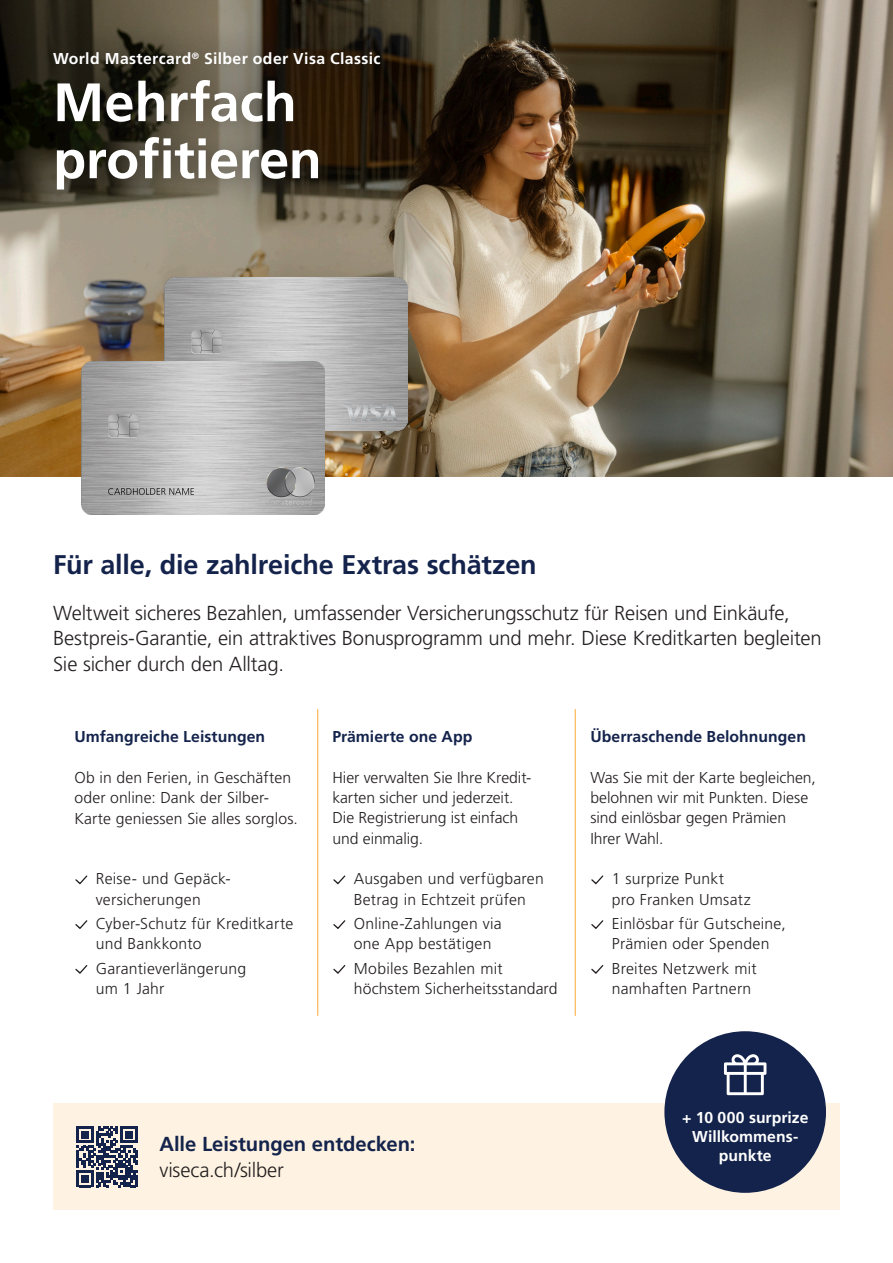
<style>
.page{position:relative;width:893px;height:1263px;background:#fff}
.page>*{position:absolute;margin:0;border:0;box-sizing:border-box;transform-origin:0 0}
.t1{font:700 54px/57px "Frutiger LT Std";letter-spacing:-.01em;color:#fff}
.t2{font:700 27px "Frutiger LT Std";letter-spacing:-.005em;color:#14234b}
.t3{font:300 20.25px/25.5px "Frutiger LT Std";letter-spacing:-.01em;color:#231f20}
.t4{font:700 20.25px "Frutiger LT Std";color:#14234b}
.t5{font:300 15.75px/20.2px "Frutiger LT Std";letter-spacing:.01em;color:#231f20}
.t6{font:700 15.75px "Frutiger LT Std";letter-spacing:.005em;color:#14234b}
.t7{font:700 15.75px "Frutiger LT Std";letter-spacing:.02em;color:#fff}
.t8{font:700 15.75px/18.9px "Frutiger LT Std";color:#fff;text-align:center}
</style>
<div class="page">
<img style="left:0;top:0;width:893px;height:476px">
<div style="left:24px;top:21px;width:386px;height:198px;background:#231f20;opacity:.5"></div>
<img style="left:164px;top:277px;width:244px;height:154px">
<img style="left:81px;top:362px;width:243px;height:153px">
<div style="left:53px;top:1103px;width:787px;height:107px;background:#fef3e2"></div>
<svg style="left:75px;top:875px;width:12px;height:9px"></svg>
<svg style="left:75px;top:920px;width:12px;height:9px"></svg>
<svg style="left:75px;top:965px;width:12px;height:9px"></svg>
<svg style="left:333px;top:875px;width:12px;height:9px"></svg>
<svg style="left:333px;top:920px;width:12px;height:9px"></svg>
<svg style="left:333px;top:965px;width:12px;height:9px"></svg>
<svg style="left:591px;top:875px;width:12px;height:9px"></svg>
<svg style="left:591px;top:920px;width:12px;height:9px"></svg>
<svg style="left:591px;top:965px;width:12px;height:9px"></svg>
<hr style="left:317px;top:709px;width:1px;height:306px;background:#faaa33">
<hr style="left:575px;top:709px;width:1px;height:306px;background:#faaa33">
<svg style="left:76px;top:1126px;width:62px;height:61px"></svg>
<div style="left:664px;top:1031px;width:162px;height:162px;background:#14234b;border-radius:50%"></div>
<svg style="left:724px;top:1054px;width:42px;height:41px"></svg>
<p class="t7" style="left:53px;top:49px;width:329px">World Mastercard<sup>®</sup> Silber oder Visa Classic</p>
<h1 class="t1" style="left:53px;top:74px;width:270px">Mehrfach profitieren</h1>
<h2 class="t2" style="left:53px;top:548px;width:485px">Für alle, die zahlreiche Extras schätzen</h2>
<p class="t3" style="left:53px;top:600px;width:770px">Weltweit sicheres Bezahlen, umfassender Versicherungsschutz für Reisen und Einkäufe,<br>Bestpreis-Garantie, ein attraktives Bonusprogramm und mehr. Diese Kreditkarten begleiten<br>Sie sicher durch den Alltag.</p>
<p class="t6" style="left:74px;top:728px;width:192px">Umfangreiche Leistungen</p>
<p class="t5" style="left:74px;top:768px;width:225px">Ob in den Ferien, in Geschäften oder online: Dank der Silber-<br>Karte geniessen Sie alles sorglos.</p>
<p class="t5" style="left:96px;top:869px;width:136px">Reise- und Gepäck&shy;versicherungen</p>
<p class="t5" style="left:96px;top:914px;width:199px">Cyber-Schutz für Kreditkarte und Bankkonto</p>
<p class="t5" style="left:96px;top:958px;width:152px">Garantieverlängerung um 1 Jahr</p>
<p class="t6" style="left:332px;top:728px;width:141px">Prämierte one App</p>
<p class="t5" style="left:332px;top:768px;width:201px">Hier verwalten Sie Ihre Kredit&shy;karten sicher und jederzeit.<br>Die Registrierung ist einfach und einmalig.</p>
<p class="t5" style="left:354px;top:869px;width:192px">Ausgaben und verfügbaren<br>Betrag in Echtzeit prüfen</p>
<p class="t5" style="left:354px;top:914px;width:149px">Online-Zahlungen via one App bestätigen</p>
<p class="t5" style="left:354px;top:958px;width:205px">Mobiles Bezahlen mit höchstem Sicherheitsstandard</p>
<p class="t6" style="left:590px;top:728px;width:217px">Überraschende Belohnungen</p>
<p class="t5" style="left:590px;top:768px;width:227px">Was Sie mit der Karte begleichen, belohnen wir mit Punkten. Diese sind einlösbar gegen Prämien<br>Ihrer Wahl.</p>
<p class="t5" style="left:612px;top:869px;width:140px">1 surprize Punkt pro Franken Umsatz</p>
<p class="t5" style="left:612px;top:914px;width:175px">Einlösbar für Gutscheine,<br>Prämien oder Spenden</p>
<p class="t5" style="left:612px;top:958px;width:147px">Breites Netzwerk mit namhaften Partnern</p>
<p class="t4" style="left:159px;top:1132px;width:258px">Alle Leistungen entdecken:</p>
<p class="t3" style="left:159px;top:1157px;width:126px">viseca.ch/silber</p>
<p class="t8" style="left:682px;top:1108px;width:128px">+ 10 000 surprize<br>Willkommens&shy;punkte</p>
</div>
